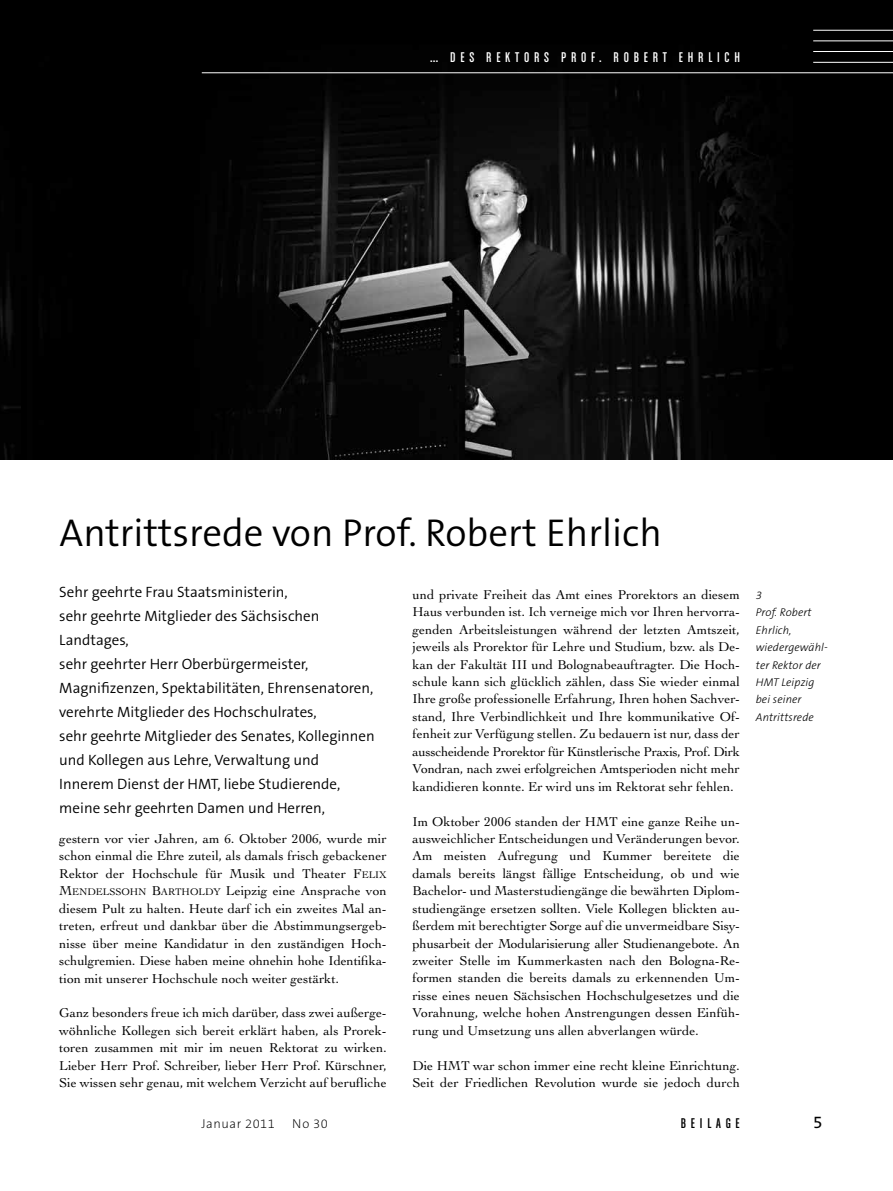
<style>
.page{position:relative;width:893px;height:1191px;background:#fff}
.page>*{position:absolute;margin:0;border:0;box-sizing:border-box;transform-origin:0 0}
.t1{font:300 39px "The Sans B4";color:#000}
.t2{font:17.25px "The Sans B5 Plain";color:#000}
.t3{font:300 15px/24px "The Sans B4";color:#000}
.t4{font:15px "Chalet Comprime Cologne Sixty";letter-spacing:.32em;color:#fff}
.t5{font:15px "Chalet Comprime Cologne Sixty";letter-spacing:.32em;color:#000}
.t6{font:13.5px/17.4px "Cochin";color:#000;text-align:justify}
.t7{font:200 12.9px "The Sans B2";letter-spacing:.04em;color:#000}
.t8{font:italic 300 11.25px/17.4px "The Sans B3";letter-spacing:.01em;color:#000}
.s1{font-style:inherit}
.s2{font-size:10.2px}
</style>
<div class="page">
<img style="left:0;top:0;width:893px;height:459px">
<hr style="left:813px;top:62px;width:80px;height:1px;background:#fff">
<hr style="left:813px;top:51px;width:80px;height:1px;background:#fff">
<hr style="left:813px;top:41px;width:80px;height:1px;background:#fff">
<hr style="left:813px;top:30px;width:80px;height:1px;background:#fff">
<hr style="left:202px;top:73px;width:691px;height:1px;background:#fff">
<p class="t4" style="left:430px;top:49px;width:311px">… DES RE KTORS PROF. ROBE RT EHRLI CH</p>
<h1 class="t1" style="left:60px;top:513px;width:604px">Antrittsrede von Prof. Robert Ehrlich</h1>
<p class="t3" style="left:59px;top:581px;width:317px">Sehr geehrte Frau Staatsministerin,<br>sehr geehrte Mitglieder des Sächsischen Landtages,<br>sehr geehrter Herr Oberbürgermeister, Magnifizenzen, Spektabilitäten, Ehrensenatoren, verehrte Mitglieder des Hochschulrates,<br>sehr geehrte Mitglieder des Senates, Kolleginnen und Kollegen aus Lehre, Verwaltung und Innerem Dienst der HMT, liebe Studierende, meine sehr geehrten Damen und Herren,</p>
<p class="t6" style="left:59px;top:830px;width:329px">gestern vor vier Jahren, am 6. Oktober 2006, wurde mir schon einmal die Ehre zuteil, als damals frisch gebackener Rektor der Hochschule für Musik und Theater <span class="s1">F</span><span class="s2">ELIX </span><span class="s1">M</span><span class="s2">ENDELSSOHN</span> <span class="s1">B</span><span class="s2">ARTHOLDY</span> Leipzig eine Ansprache von diesem Pult zu halten. Heute darf ich ein zweites Mal an&shy;treten, erfreut und dankbar über die Abstimmungsergeb&shy;nisse über meine Kandidatur in den zuständigen Hoch&shy;schulgremien. Diese haben meine ohnehin hohe Identifika&shy;tion mit unserer Hochschule noch weiter gestärkt.</p>
<p class="t6" style="left:59px;top:1004px;width:329px">Ganz besonders freue ich mich darüber, dass zwei außerge&shy;wöhnliche Kollegen sich bereit erklärt haben, als Prorek&shy;toren zusammen mit mir im neuen Rektorat zu wirken.<br>Lieber Herr Prof. Schreiber, lieber Herr Prof. Kürschner, Sie wissen sehr genau, mit welchem Verzicht auf berufliche</p>
<p class="t6" style="left:412px;top:586px;width:329px">und private Freiheit das Amt eines Prorektors an diesem Haus verbunden ist. Ich verneige mich vor Ihren hervorra&shy;genden Arbeitsleistungen während der letzten Amtszeit, jeweils als Prorektor für Lehre und Studium, bzw. als De&shy;kan der Fakultät III und Bolognabeauftragter. Die Hoch&shy;schule kann sich glücklich zählen, dass Sie wieder einmal Ihre große professionelle Erfahrung, Ihren hohen Sachver&shy;stand, Ihre Verbindlichkeit und Ihre kommunikative Of&shy;fenheit zur Verfügung stellen. Zu bedauern ist nur, dass der ausscheidende Prorektor für Künstlerische Praxis, Prof. Dirk Vondran, nach zwei erfolgreichen Amtsperioden nicht mehr kandidieren konnte. Er wird uns im Rektorat sehr fehlen.</p>
<p class="t6" style="left:412px;top:812px;width:329px">Im Oktober 2006 standen der HMT eine ganze Reihe un&shy;ausweichlicher Entscheidungen und Veränderungen bevor.<br>Am meisten Aufregung und Kummer bereitete die damals bereits längst fällige Entscheidung, ob und wie Bachelor- und Masterstudiengänge die bewährten Diplom&shy;studiengänge ersetzen sollten. Viele Kollegen blickten au&shy;ßerdem mit berechtigter Sorge auf die unvermeidbare Sisy&shy;phusarbeit der Modularisierung aller Studienangebote. An zweiter Stelle im Kummerkasten nach den Bologna-Re&shy;formen standen die bereits damals zu erkennenden Um&shy;risse eines neuen Sächsischen Hochschulgesetzes und die Vorahnung, welche hohen Anstrengungen dessen Einfüh&shy;rung und Umsetzung uns allen abverlangen würde.</p>
<p class="t6" style="left:412px;top:1056px;width:329px">Die HMT war schon immer eine recht kleine Einrichtung.<br>Seit der Friedlichen Revolution wurde sie jedoch durch</p>
<p class="t8" style="left:756px;top:587px;width:74px">3<br>Prof. Robert<br>Ehrlich, wiedergewähl&shy;ter Rektor der<br>HMT Leipzig bei seiner<br>Antrittsrede</p>
<p class="t7" style="left:202px;top:1117px;width:75px">Januar 2011</p>
<p class="t7" style="left:292px;top:1117px;width:37px">No 30</p>
<p class="t5" style="left:681px;top:1115px;width:60px">BEILAGE</p>
<p class="t2" style="left:813px;top:1113px;width:11px">5</p>
</div>
